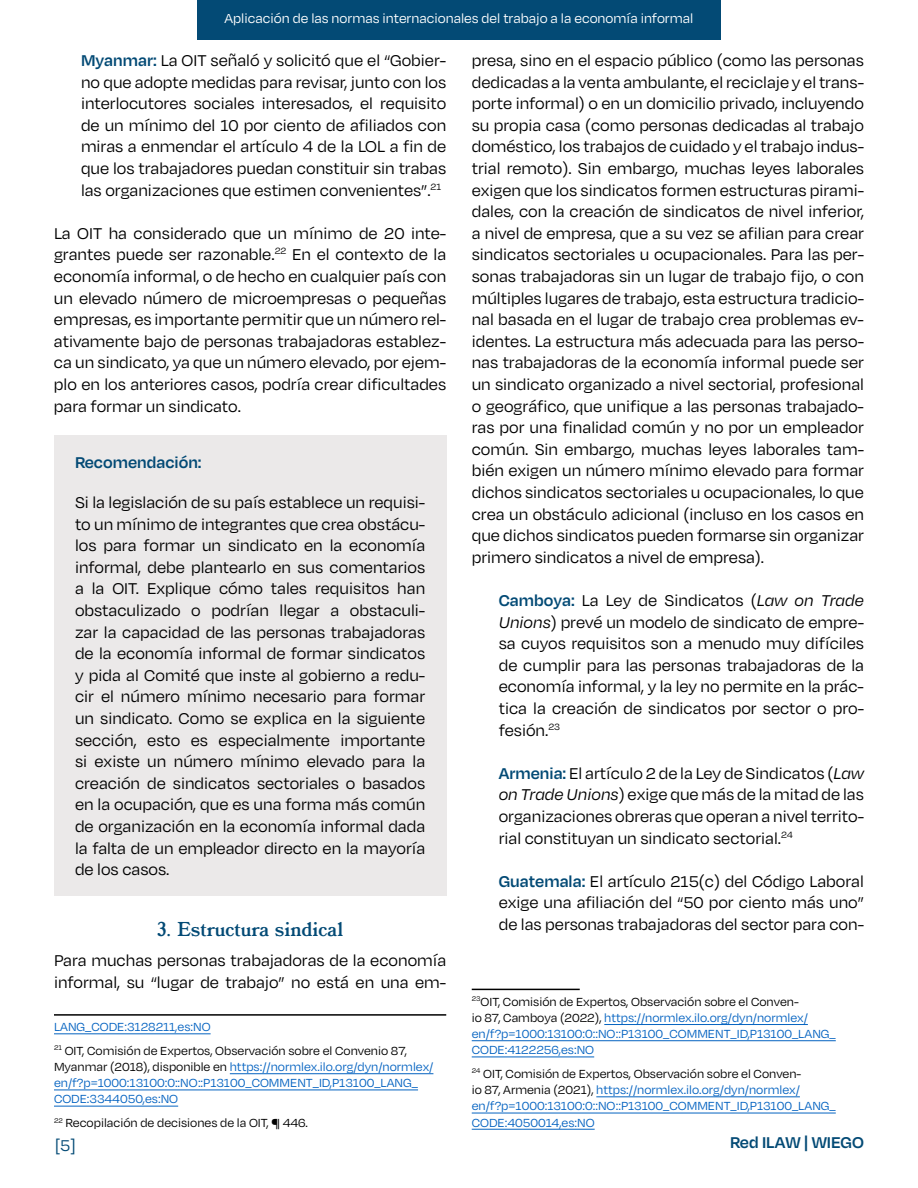
<style>
.page{position:relative;width:918px;height:1188px;background:#fff}
.page>*{position:absolute;margin:0;border:0;box-sizing:border-box;transform-origin:0 0}
.t1{font:18px/21.6px "Degular";color:#000;text-align:justify}
.t2{font:600 18px "Degular";color:#034a75}
.t3{font:18px "Bookman JF Pro";color:#034a75}
.t4{font:18px "Degular";color:#034a75}
.t5{font:15px "Degular";color:#fff}
.t6{font:13.5px/16.2px "Degular";color:#0563c1}
.t7{font:13.5px/23.7px "Degular";color:#000}
.s1{font-weight:600;color:#034a75}
.s2{color:#0563c1}
.s3{color:#000}
.s4{font-style:italic}
</style>
<div class="page">
<div style="left:197px;top:0;width:524px;height:40px;background:#034a75"></div>
<div style="left:54px;top:435px;width:392px;height:54px;background:#ebe9e9"></div>
<div style="left:54px;top:475px;width:392px;height:421px;background:#ebe9e9"></div>
<hr style="left:54px;top:1014px;width:392px;height:2px;background:#000">
<hr style="left:54px;top:1033px;width:157px;height:1px;background:#0563c1">
<hr style="left:230px;top:1073px;width:203px;height:1px;background:#0563c1">
<hr style="left:54px;top:1090px;width:364px;height:1px;background:#0563c1">
<hr style="left:54px;top:1106px;width:124px;height:1px;background:#0563c1">
<hr style="left:472px;top:989px;width:108px;height:1px;background:#000">
<hr style="left:604px;top:1024px;width:204px;height:1px;background:#0563c1">
<hr style="left:472px;top:1040px;width:364px;height:1px;background:#0563c1">
<hr style="left:472px;top:1057px;width:122px;height:1px;background:#0563c1">
<hr style="left:596px;top:1096px;width:204px;height:1px;background:#0563c1">
<hr style="left:472px;top:1113px;width:364px;height:1px;background:#0563c1">
<hr style="left:472px;top:1129px;width:123px;height:1px;background:#0563c1">
<p class="t5" style="left:225px;top:10px;width:470px">Aplicación de las normas internacionales del trabajo a la economía informal</p>
<p class="t1" style="left:81px;top:49px;width:367px"><span class="s1">Myanmar:</span> La OIT señaló y solicitó que el “Gobier&shy;no que adopte medidas para revisar, junto con los interlocutores sociales interesados, el requisito de un mínimo del 10 por ciento de afiliados con miras a enmendar el artículo 4 de la LOL a fin de que los trabajadores puedan constituir sin trabas las organizaciones que estimen convenientes”.<sup>21</sup></p>
<p class="t1" style="left:54px;top:222px;width:394px">La OIT ha considerado que un mínimo de 20 inte&shy;grantes puede ser razonable.<sup>22</sup> En el contexto de la economía informal, o de hecho en cualquier país con un elevado número de microempresas o pequeñas empresas, es importante permitir que un número rel&shy;ativamente bajo de personas trabajadoras establez&shy;ca un sindicato, ya que un número elevado, por ejem&shy;plo en los anteriores casos, podría crear dificultades para formar un sindicato.</p>
<p class="t2" style="left:75px;top:452px;width:128px">Recomendación:</p>
<p class="t1" style="left:75px;top:491px;width:352px">Si la legislación de su país establece un requisi&shy;to un mínimo de integrantes que crea obstácu&shy;los para formar un sindicato en la economía informal, debe plantearlo en sus comentarios a la OIT. Explique cómo tales requisitos han obstaculizado o podrían llegar a obstaculi&shy;zar la capacidad de las personas trabajadoras de la economía informal de formar sindicatos y pida al Comité que inste al gobierno a redu&shy;cir el número mínimo necesario para formar un sindicato. Como se explica en la siguiente sección, esto es especialmente importante si existe un número mínimo elevado para la creación de sindicatos sectoriales o basados en la ocupación, que es una forma más común de organización en la economía informal dada la falta de un empleador directo en la mayoría de los casos.</p>
<p class="t3" style="left:157px;top:919px;width:188px">3. Estructura sindical</p>
<p class="t1" style="left:54px;top:949px;width:394px">Para muchas personas trabajadoras de la economía informal, su “lugar de trabajo” no está en una em-</p>
<p class="t7" style="left:54px;top:1015px;width:355px"><span class="s2">LANG_CODE:3128211,es:NO<br></span><sup>21</sup> OIT, Comisión de Expertos, Observación sobre el Convenio 87,</p>
<p class="t6" style="left:54px;top:1058px;width:381px"><span class="s3">Myanmar (2018), disponible en</span> https://normlex.ilo.org/dyn/normlex/ en/f?p=1000:13100:0::NO::P13100_COMMENT_ID,P13100_LANG_<br>CODE:3344050,es:NO</p>
<p class="t7" style="left:54px;top:1111px;width:256px"><sup>22</sup> Recopilación de decisiones de la OIT, ¶ 446.</p>
<p class="t1" style="left:472px;top:49px;width:394px">presa, sino en el espacio público (como las personas dedicadas a la venta ambulante, el reciclaje y el trans&shy;porte informal) o en un domicilio privado, incluyendo su propia casa (como personas dedicadas al trabajo doméstico, los trabajos de cuidado y el trabajo indus&shy;trial remoto). Sin embargo, muchas leyes laborales exigen que los sindicatos formen estructuras pirami&shy;dales, con la creación de sindicatos de nivel inferior, a nivel de empresa, que a su vez se afilian para crear sindicatos sectoriales u ocupacionales. Para las per&shy;sonas trabajadoras sin un lugar de trabajo fijo, o con múltiples lugares de trabajo, esta estructura tradicio&shy;nal basada en el lugar de trabajo crea problemas ev&shy;identes. La estructura más adecuada para las perso&shy;nas trabajadoras de la economía informal puede ser un sindicato organizado a nivel sectorial, profesional o geográfico, que unifique a las personas trabajado&shy;ras por una finalidad común y no por un empleador común. Sin embargo, muchas leyes laborales tam&shy;bién exigen un número mínimo elevado para formar dichos sindicatos sectoriales u ocupacionales, lo que crea un obstáculo adicional (incluso en los casos en que dichos sindicatos pueden formarse sin organizar primero sindicatos a nivel de empresa).</p>
<p class="t1" style="left:499px;top:589px;width:367px"><span class="s1">Camboya:</span> La Ley de Sindicatos (<span class="s4">Law on Trade Unions</span>) prevé un modelo de sindicato de empre&shy;sa cuyos requisitos son a menudo muy difíciles de cumplir para las personas trabajadoras de la economía informal, y la ley no permite en la prác&shy;tica la creación de sindicatos por sector o pro&shy;fesión.<sup>23</sup></p>
<p class="t1" style="left:499px;top:762px;width:367px"><span class="s1">Armenia:</span> El artículo 2 de la Ley de Sindicatos (<span class="s4">Law on Trade Unions</span>) exige que más de la mitad de las organizaciones obreras que operan a nivel territo&shy;rial constituyan un sindicato sectorial.<sup>24</sup></p>
<p class="t1" style="left:499px;top:870px;width:367px"><span class="s1">Guatemala:</span> El artículo 215(c) del Código Laboral exige una afiliación del “50 por ciento más uno” de las personas trabajadoras del sector para con-</p>
<p class="t6" style="left:472px;top:993px;width:366px"><sup>23</sup><span class="s3">OIT, Comisión de Expertos, Observación sobre el Conven-<br>io 87, Camboya (2022),</span> https://normlex.ilo.org/dyn/normlex/ en/f?p=1000:13100:0::NO::P13100_COMMENT_ID,P13100_LANG_ CODE:4122256,es:NO</p>
<p class="t6" style="left:472px;top:1065px;width:366px"><sup>24</sup> <span class="s3">OIT, Comisión de Expertos, Observación sobre el Conven-<br>io 87, Armenia (2021),</span> https://normlex.ilo.org/dyn/normlex/ en/f?p=1000:13100:0::NO::P13100_COMMENT_ID,P13100_LANG_ CODE:4050014,es:NO</p>
<p class="t4" style="left:55px;top:1134px;width:22px">[5]</p>
<p class="t2" style="left:730px;top:1132px;width:135px">Red ILAW | WIEGO</p>
</div>
